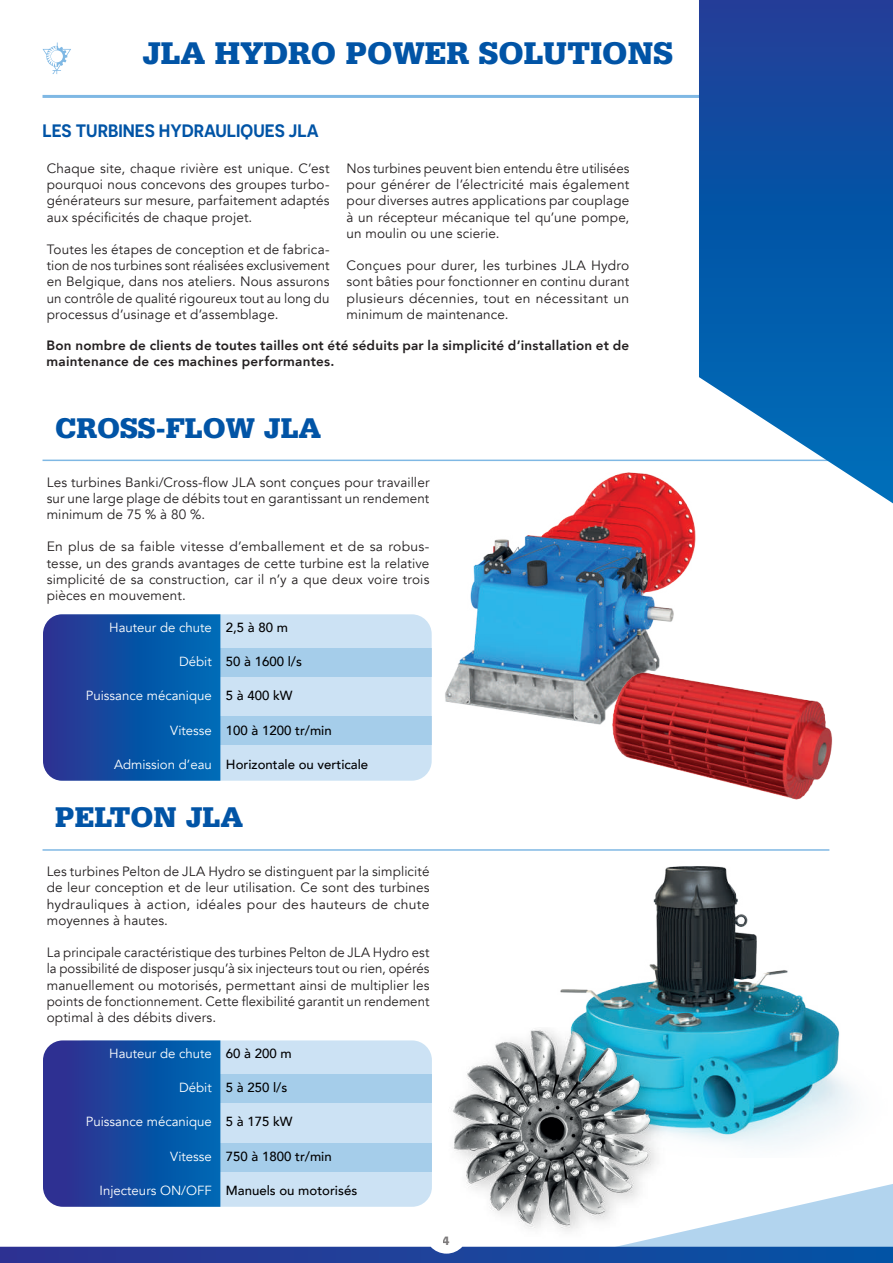
<style>
.page{position:relative;width:893px;height:1263px;background:#fff}
.page>*{position:absolute;margin:0;border:0;box-sizing:border-box;transform-origin:0 0}
.t1{font:900 33px "Serifa BT";color:#0154a6}
.t2{font:900 30px "Serifa BT";color:#0154a6}
.t3{font:600 18px "Novecentosans";color:#0154a6}
.t4{font:600 15px "Novecentosans";color:#231f20}
.t5{font:13.5px/16.2px "Avenir";letter-spacing:.01em;color:#231f20;text-align:justify}
.t6{font:800 13.5px/16.2px "Avenir";letter-spacing:.015em;color:#231f20}
.t7{font:500 13.2px "Avenir";color:#000001}
.t8{font:13.2px "Avenir";color:#fff}
.s1{font-weight:500;color:#000001}
.s2{font-weight:400;color:#fff}
</style>
<div class="page">
<svg style="left:379px;top:1184px;width:514px;height:63px;fill:#b2d4ee"></svg>
<div style="left:43px;top:614px;width:389px;height:167px;background:#cce2f4;border-radius:20px"></div>
<div style="left:43px;top:648px;width:389px;height:29px;background:#a5cdea"></div>
<div style="left:43px;top:717px;width:388px;height:28px;background:#a5cdea"></div>
<svg style="left:43px;top:614px;width:177px;height:167px"></svg>
<hr style="left:43px;top:460px;width:786px;height:1px;background:#7fb8e4">
<hr style="left:43px;top:95px;width:786px;height:3px;background:#7fb8e4">
<div style="left:65px;top:1040px;width:367px;height:167px;background:#cce2f4;border-radius:20px"></div>
<div style="left:65px;top:1074px;width:367px;height:29px;background:#a5cdea"></div>
<div style="left:65px;top:1143px;width:367px;height:28px;background:#a5cdea"></div>
<svg style="left:43px;top:1040px;width:177px;height:167px"></svg>
<hr style="left:43px;top:849px;width:786px;height:2px;background:#7fb8e4">
<img style="left:371px;top:459px;width:328px;height:288px">
<img style="left:467px;top:849px;width:387px;height:297px">
<svg style="left:43px;top:43px;width:28px;height:31px"></svg>
<img style="left:482px;top:627px;width:372px;height:239px">
<svg style="left:699px;top:0;width:194px;height:503px"></svg>
<img style="left:433px;top:1027px;width:238px;height:220px">
<svg style="left:0;top:1247px;width:893px;height:16px"></svg>
<h1 class="t1" style="left:142px;top:33px;width:532px">JLA HYDRO POWER SOLUTIONS</h1>
<h3 class="t3" style="left:43px;top:120px;width:278px">LES TURBINES HYDRAULIQUES JLA</h3>
<p class="t5" style="left:47px;top:160px;width:284px">Chaque site, chaque rivière est unique. C’est pourquoi nous concevons des groupes turbo&shy;générateurs sur mesure, parfaitement adaptés aux spécificités de chaque projet.</p>
<p class="t5" style="left:47px;top:241px;width:284px">Toutes les étapes de conception et de fabrica&shy;tion de nos turbines sont réalisées exclusivement en Belgique, dans nos ateliers. Nous assurons un contrôle de qualité rigoureux tout au long du processus d’usinage et d’assemblage.</p>
<p class="t5" style="left:347px;top:160px;width:284px">Nos turbines peuvent bien entendu être utilisées pour générer de l’électricité mais également pour diverses autres applications par couplage à un récepteur mécanique tel qu’une pompe, un moulin ou une scierie.</p>
<p class="t5" style="left:347px;top:258px;width:284px">Conçues pour durer, les turbines JLA Hydro sont bâties pour fonctionner en continu durant plusieurs décennies, tout en nécessitant un minimum de maintenance.</p>
<p class="t6" style="left:47px;top:337px;width:584px">Bon nombre de clients de toutes tailles ont été séduits par la simplicité d’installation et de maintenance de ces machines performantes.</p>
<h2 class="t2" style="left:55px;top:409px;width:267px">CROSS-FLOW JLA</h2>
<p class="t5" style="left:47px;top:474px;width:384px">Les turbines Banki/Cross-flow JLA sont conçues pour travailler sur une large plage de débits tout en garantissant un rendement minimum de 75 % à 80 %.</p>
<p class="t5" style="left:47px;top:539px;width:384px">En plus de sa faible vitesse d’emballement et de sa robus&shy;tesse, un des grands avantages de cette turbine est la relative simplicité de sa construction, car il n’y a que deux voire trois pièces en mouvement.</p>
<p class="t8" style="left:109px;top:620px;width:180px">Hauteur de chute <span class="s1">2,5 à 80 m</span></p>
<p class="t7" style="left:179px;top:650px;width:124px"><span class="s2">Débit</span> 50 à 1600 l/s</p>
<p class="t8" style="left:86px;top:688px;width:208px">Puissance mécanique <span class="s1">5 à 400 kW</span></p>
<p class="t7" style="left:170px;top:718px;width:163px"><span class="s2">Vitesse</span> 100 à 1200 tr/min</p>
<p class="t7" style="left:114px;top:753px;width:256px"><span class="s2">Admission d’eau</span> Horizontale ou verticale</p>
<h2 class="t2" style="left:55px;top:798px;width:189px">PELTON JLA</h2>
<p class="t5" style="left:47px;top:864px;width:384px">Les turbines Pelton de JLA Hydro se distinguent par la simplicité de leur conception et de leur utilisation. Ce sont des turbines hydrauliques à action, idéales pour des hauteurs de chute moyennes à hautes.</p>
<p class="t5" style="left:47px;top:945px;width:384px">La principale caractéristique des turbines Pelton de JLA Hydro est la possibilité de disposer jusqu’à six injecteurs tout ou rien, opérés manuellement ou motorisés, permettant ainsi de multiplier les points de fonctionnement. Cette flexibilité garantit un rendement optimal à des débits divers.</p>
<p class="t8" style="left:109px;top:1046px;width:184px">Hauteur de chute <span class="s1">60 à 200 m</span></p>
<p class="t7" style="left:179px;top:1076px;width:110px"><span class="s2">Débit</span> 5 à 250 l/s</p>
<p class="t8" style="left:86px;top:1114px;width:208px">Puissance mécanique <span class="s1">5 à 175 kW</span></p>
<p class="t7" style="left:170px;top:1144px;width:163px"><span class="s2">Vitesse</span> 750 à 1800 tr/min</p>
<p class="t7" style="left:100px;top:1179px;width:259px"><span class="s2">Injecteurs ON/OFF</span> Manuels ou motorisés</p>
<p class="t4" style="left:443px;top:1231px;width:9px">4</p>
</div>
